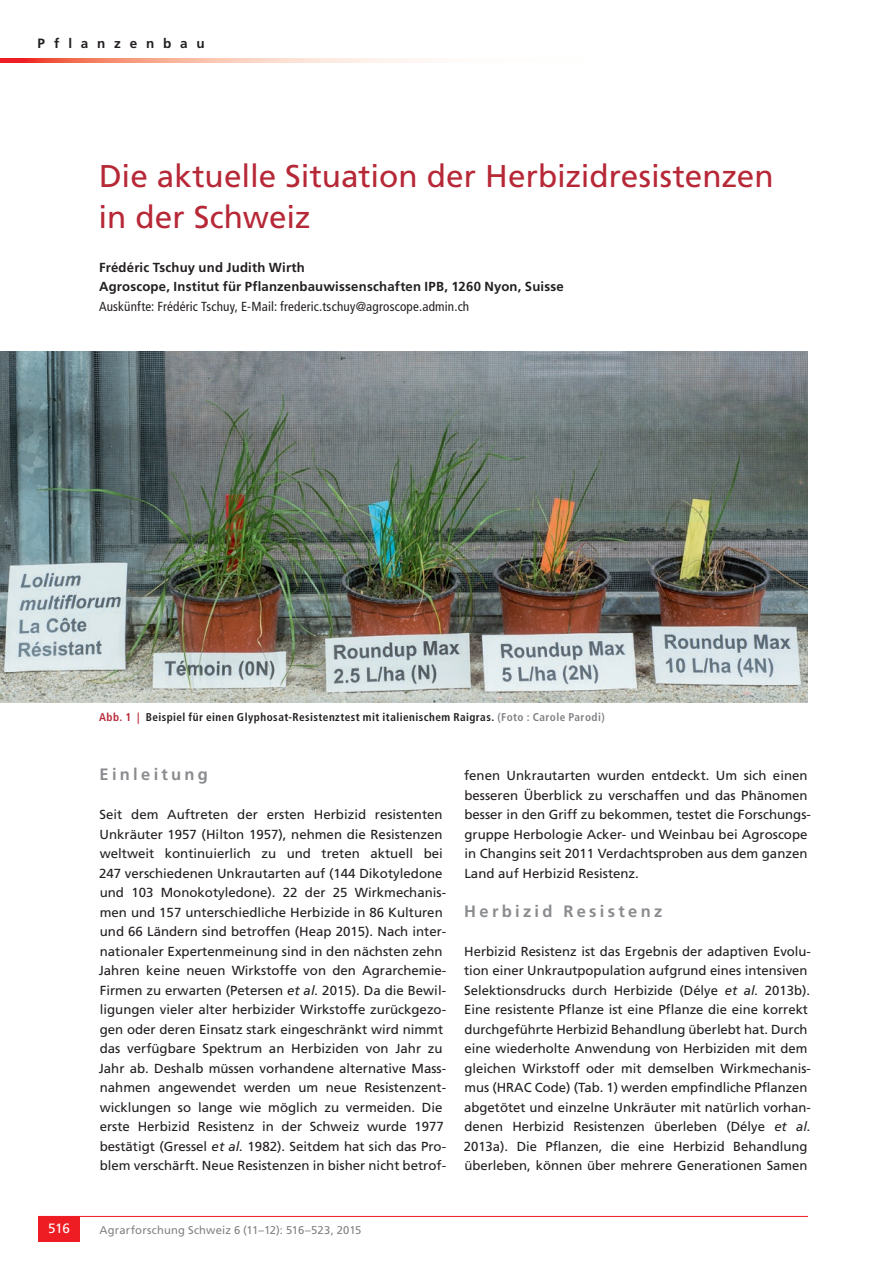
<style>
.page{position:relative;width:893px;height:1263px;background:#fff}
.page>*{position:absolute;margin:0;border:0;box-sizing:border-box;transform-origin:0 0}
.t1{font:31.5px/40.5px "Frutiger LT Std";color:#b72837}
.t2{font:700 16.5px "Frutiger LT Std";letter-spacing:.2em;color:#8a8c8f}
.t3{font:700 13.5px "Frutiger LT Std";letter-spacing:.65em;color:#231f20}
.t4{font:13.5px "Frutiger LT Std";color:#fff}
.t5{font:13.2px/19.5px "Frutiger LT Std";color:#231f20}
.t6{font:700 13.2px/19.5px "Frutiger LT Std";letter-spacing:.015em;color:#231f20}
.t7{font:condensed 13.2px "Frutiger LT Std";letter-spacing:.015em;color:#231f20}
.t8{font:700 condensed 11.25px "Frutiger LT Std";letter-spacing:.04em;color:#231f20}
.t9{font:11.25px "Frutiger LT Std";letter-spacing:.015em;color:#808285}
.s1{color:#b72837}
.s2{color:#808285}
.s3{font-style:italic}
</style>
<div class="page">
<hr style="left:38px;top:1216px;width:770px;height:1px;background:#ee1d23">
<div style="left:38px;top:1216px;width:42px;height:26px;background:#ee1d23"></div>
<svg style="left:0;top:58px;width:425px;height:5px;background:#f8b0a0"></svg>
<img style="left:0;top:351px;width:808px;height:351px">
<p class="t3" style="left:38px;top:36px;width:169px">Pflanzenbau</p>
<h1 class="t1" style="left:99px;top:156px;width:677px">Die aktuelle Situation der Herbizidresistenzen in der Schweiz</h1>
<p class="t6" style="left:99px;top:258px;width:466px">Frédéric Tschuy und Judith Wirth<br>Agroscope, Institut für Pflanzenbauwissenschaften IPB, 1260 Nyon, Suisse</p>
<p class="t7" style="left:99px;top:299px;width:372px">Auskünfte: Frédéric Tschuy, E-Mail: frederic.tschuy@agroscope.admin.ch</p>
<p class="t8" style="left:99px;top:711px;width:507px"><span class="s1">Abb. 1 |</span> Beispiel für einen Glyphosat-Resistenztest mit italienischem Raigras. <span class="s2">(Foto : Carole Parodi)</span></p>
<p class="t2" style="left:100px;top:765px;width:110px">Einleitung</p>
<p class="t5" style="left:99px;top:805px;width:349px">Seit dem Auftreten der ersten Herbizid resistenten Unkräuter 1957 (Hilton 1957), nehmen die Resistenzen weltweit kontinuierlich zu und treten aktuell bei 247 verschiedenen Unkrautarten auf (144 Dikotyledone und 103 Monokotyledone). 22 der 25 Wirkmechanis&shy;men und 157 unterschiedliche Herbizide in 86 Kulturen und 66 Ländern sind betroffen (Heap 2015). Nach inter&shy;nationaler Expertenmeinung sind in den nächsten zehn Jahren keine neuen Wirkstoffe von den Agrarchemie-Firmen zu erwarten (Petersen <span class="s3">et al.</span> 2015). Da die Bewil&shy;ligungen vieler alter herbizider Wirkstoffe zurückgezo&shy;gen oder deren Einsatz stark eingeschränkt wird nimmt das verfügbare Spektrum an Herbiziden von Jahr zu Jahr ab. Deshalb müssen vorhandene alternative Mass&shy;nahmen angewendet werden um neue Resistenzent&shy;wicklungen so lange wie möglich zu vermeiden. Die erste Herbizid Resistenz in der Schweiz wurde 1977 bestätigt (Gressel <span class="s3">et al.</span> 1982). Seitdem hat sich das Pro&shy;blem verschärft. Neue Resistenzen in bisher nicht betrof-</p>
<p class="t5" style="left:464px;top:766px;width:348px">fenen Unkrautarten wurden entdeckt. Um sich einen besseren Überblick zu verschaffen und das Phänomen besser in den Griff zu bekommen, testet die Forschungs&shy;gruppe Herbologie Acker- und Weinbau bei Agroscope in Changins seit 2011 Verdachtsproben aus dem ganzen Land auf Herbizid Resistenz.</p>
<p class="t2" style="left:464px;top:901px;width:199px">Herbizid Resistenz</p>
<p class="t5" style="left:464px;top:941px;width:349px">Herbizid Resistenz ist das Ergebnis der adaptiven Evolu&shy;tion einer Unkrautpopulation aufgrund eines intensiven Selektionsdrucks durch Herbizide (Délye <span class="s3">et al.</span> 2013b).<br>Eine resistente Pflanze ist eine Pflanze die eine korrekt durchgeführte Herbizid Behandlung überlebt hat. Durch eine wiederholte Anwendung von Herbiziden mit dem gleichen Wirkstoff oder mit demselben Wirkmechanis&shy;mus (HRAC Code) (Tab. 1) werden empfindliche Pflanzen abgetötet und einzelne Unkräuter mit natürlich vorhan&shy;denen Herbizid Resistenzen überleben (Délye <span class="s3">et al.<br></span>2013a). Die Pflanzen, die eine Herbizid Behandlung überleben, können über mehrere Generationen Samen</p>
<p class="t4" style="left:48px;top:1221px;width:23px">516</p>
<p class="t9" style="left:99px;top:1223px;width:264px">Agrarforschung Schweiz 6 (11–12): 516–523, 2015</p>
</div>
